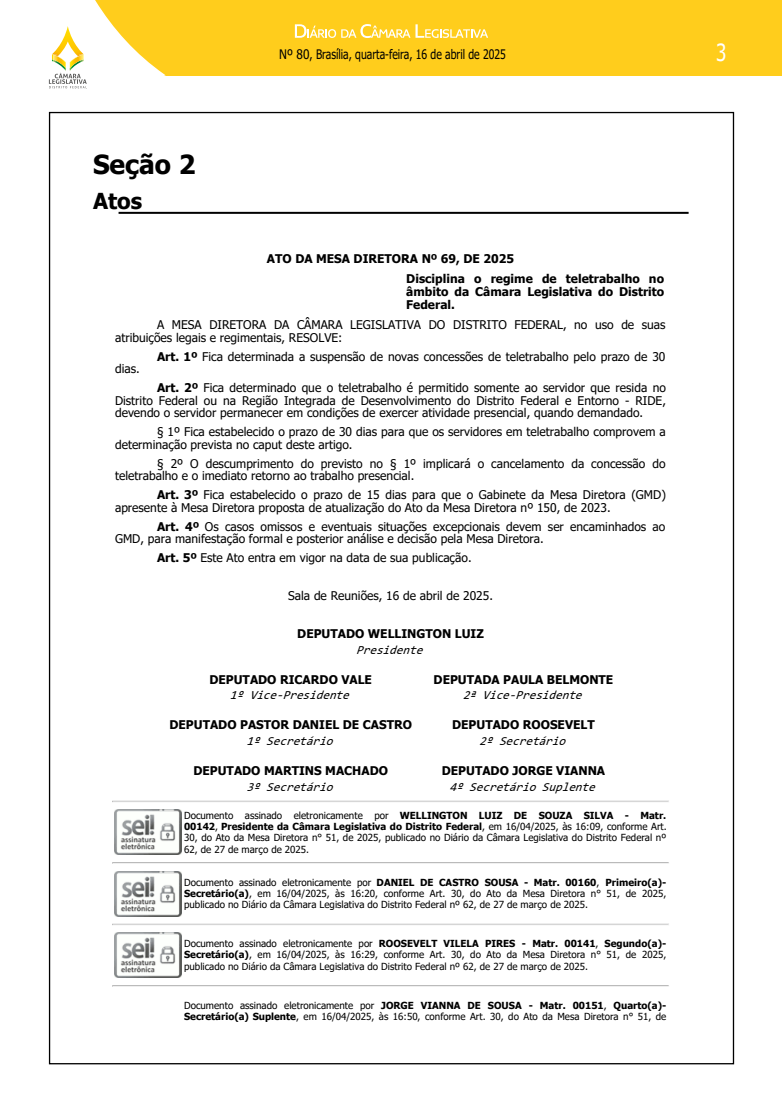
<style>
.page{position:relative;width:782px;height:1105px;background:#fff}
.page>*{position:absolute;margin:0;border:0;box-sizing:border-box;transform-origin:0 0}
.t1{font:700 26.2px "Tahoma";color:#000}
.t2{font:23.6px "Tahoma";color:#fff;scale:.8 1}
.t3{font:700 22px "Tahoma";color:#000}
.t4{font:13.1px "Tahoma";color:#000;scale:.9 1}
.t5{font:12px/12.7px "Tahoma";color:#000}
.t6{font:700 12px/20.2px "Tahoma";color:#000}
.t7{font:italic 12px "Tahoma";color:#000}
.t8{font:9.8px/11.3px "Tahoma";color:#000;text-align:justify}
.s1{font-weight:700}
</style>
<div class="page">
<div style="left:0;top:0;width:781px;height:75px;background:#ffcd1c"></div>
<svg style="left:0;top:0;width:165px;height:89px"></svg>
<svg style="left:295px;top:24px;width:193px;height:14px"></svg>
<hr style="left:118px;top:212px;width:570px;height:2px;background:#000">
<svg style="left:112px;top:801px;width:557px;height:1px"></svg>
<svg style="left:112px;top:862px;width:557px;height:2px"></svg>
<svg style="left:112px;top:924px;width:557px;height:1px"></svg>
<svg style="left:112px;top:985px;width:557px;height:2px"></svg>
<img style="left:114px;top:810px;width:67px;height:45px">
<img style="left:114px;top:871px;width:67px;height:45px">
<img style="left:114px;top:933px;width:67px;height:45px">
<h1 class="t1" style="left:93px;top:146px;width:104px">Seção 2</h1>
<h3 class="t3" style="left:93px;top:186px;width:51px">Atos</h3>
<p class="t4" style="left:279px;top:46px;width:253px">Nº 80, Brasília, quarta-feira, 16 de abril de 2025</p>
<h2 class="t2" style="left:715px;top:36px;width:14px">3</h2>
<p class="t6" style="left:406px;top:249px;width:259px;text-indent:-139px">ATO DA MESA DIRETORA Nº 69, DE 2025<br>Disciplina o regime de teletrabalho no</p>
<p class="t6" style="left:406px;top:286px;width:259px;line-height:12.7px">âmbito da Câmara Legislativa do Distrito<br>Federal.</p>
<p class="t5" style="left:115px;top:319px;width:552px;text-indent:42px">A MESA DIRETORA DA CÂMARA LEGISLATIVA DO DISTRITO FEDERAL, no uso de suas atribuições legais e regimentais, RESOLVE:</p>
<p class="t5" style="left:157px;top:350px;width:509px"><span class="s1">Art. 1º</span> Fica determinada a suspensão de novas concessões de teletrabalho pelo prazo de 30</p>
<p class="t5" style="left:115px;top:363px;width:26px">dias.</p>
<p class="t5" style="left:115px;top:382px;width:552px;text-align:justify;text-indent:42px"><span class="s1">Art. 2º</span> Fica determinado que o teletrabalho é permitido somente ao servidor que resida no Distrito Federal ou na Região Integrada de Desenvolvimento do Distrito Federal e Entorno - RIDE, devendo o servidor permanecer em condições de exercer atividade presencial, quando demandado.</p>
<p class="t5" style="left:115px;top:426px;width:552px;text-indent:42px">§ 1º Fica estabelecido o prazo de 30 dias para que os servidores em teletrabalho comprovem a determinação prevista no caput deste artigo.</p>
<p class="t5" style="left:115px;top:458px;width:552px;text-indent:42px">§ 2º O descumprimento do previsto no § 1º implicará o cancelamento da concessão do teletrabalho e o imediato retorno ao trabalho presencial.</p>
<p class="t5" style="left:115px;top:489px;width:552px;text-indent:42px"><span class="s1">Art. 3º</span> Fica estabelecido o prazo de 15 dias para que o Gabinete da Mesa Diretora (GMD) apresente à Mesa Diretora proposta de atualização do Ato da Mesa Diretora nº 150, de 2023.</p>
<p class="t5" style="left:115px;top:521px;width:551px;text-indent:42px"><span class="s1">Art. 4º</span> Os casos omissos e eventuais situações excepcionais devem ser encaminhados ao<br>GMD, para manifestação formal e posterior análise e decisão pela Mesa Diretora.</p>
<p class="t5" style="left:157px;top:552px;width:316px"><span class="s1">Art. 5º</span> Este Ato entra em vigor na data de sua publicação.</p>
<p class="t5" style="left:288px;top:590px;width:206px">Sala de Reuniões, 16 de abril de 2025.</p>
<p class="t6" style="left:297px;top:624px;width:188px">DEPUTADO WELLINGTON LUIZ</p>
<p class="t7" style="left:357px;top:643px;width:67px">Presidente</p>
<p class="t6" style="left:209px;top:670px;width:164px">DEPUTADO RICARDO VALE</p>
<p class="t7" style="left:231px;top:688px;width:120px">1º Vice-Presidente</p>
<p class="t6" style="left:433px;top:670px;width:181px">DEPUTADA PAULA BELMONTE</p>
<p class="t7" style="left:464px;top:688px;width:120px">2ª Vice-Presidente</p>
<p class="t6" style="left:169px;top:715px;width:244px">DEPUTADO PASTOR DANIEL DE CASTRO</p>
<p class="t7" style="left:248px;top:734px;width:87px">1º Secretário</p>
<p class="t6" style="left:452px;top:715px;width:144px">DEPUTADO ROOSEVELT</p>
<p class="t7" style="left:480px;top:734px;width:87px">2º Secretário</p>
<p class="t6" style="left:441px;top:761px;width:165px">DEPUTADO JORGE VIANNA</p>
<p class="t7" style="left:450px;top:780px;width:147px">4º Secretário Suplente</p>
<p class="t8" style="left:184px;top:810px;width:484px">Documento assinado eletronicamente por <span class="s1">WELLINGTON LUIZ DE SOUZA SILVA - Matr.<br>00142</span>, <span class="s1">Presidente da Câmara Legislativa do Distrito Federal</span>, em 16/04/2025, às 16:09, conforme Art.<br>30, do Ato da Mesa Diretora n° 51, de 2025, publicado no Diário da Câmara Legislativa do Distrito Federal nº 62, de 27 de março de 2025.</p>
<p class="t8" style="left:184px;top:877px;width:483px">Documento assinado eletronicamente por <span class="s1">DANIEL DE CASTRO SOUSA - Matr. 00160</span>, <span class="s1">Primeiro(a)- Secretário(a)</span>, em 16/04/2025, às 16:20, conforme Art. 30, do Ato da Mesa Diretora n° 51, de 2025, publicado no Diário da Câmara Legislativa do Distrito Federal nº 62, de 27 de março de 2025.</p>
<p class="t8" style="left:184px;top:938px;width:483px">Documento assinado eletronicamente por <span class="s1">ROOSEVELT VILELA PIRES - Matr. 00141</span>, <span class="s1">Segundo(a)- Secretário(a)</span>, em 16/04/2025, às 16:29, conforme Art. 30, do Ato da Mesa Diretora n° 51, de 2025, publicado no Diário da Câmara Legislativa do Distrito Federal nº 62, de 27 de março de 2025.</p>
<p class="t8" style="left:184px;top:1000px;width:483px">Documento assinado eletronicamente por <span class="s1">JORGE VIANNA DE SOUSA - Matr. 00151</span>, <span class="s1">Quarto(a)-<br>Secretário(a) Suplente</span>, em 16/04/2025, às 16:50, conforme Art. 30, do Ato da Mesa Diretora n° 51, de</p>
<p class="t6" style="left:193px;top:761px;width:196px">DEPUTADO MARTINS MACHADO</p>
<p class="t7" style="left:248px;top:780px;width:87px">3º Secretário</p>
</div>
